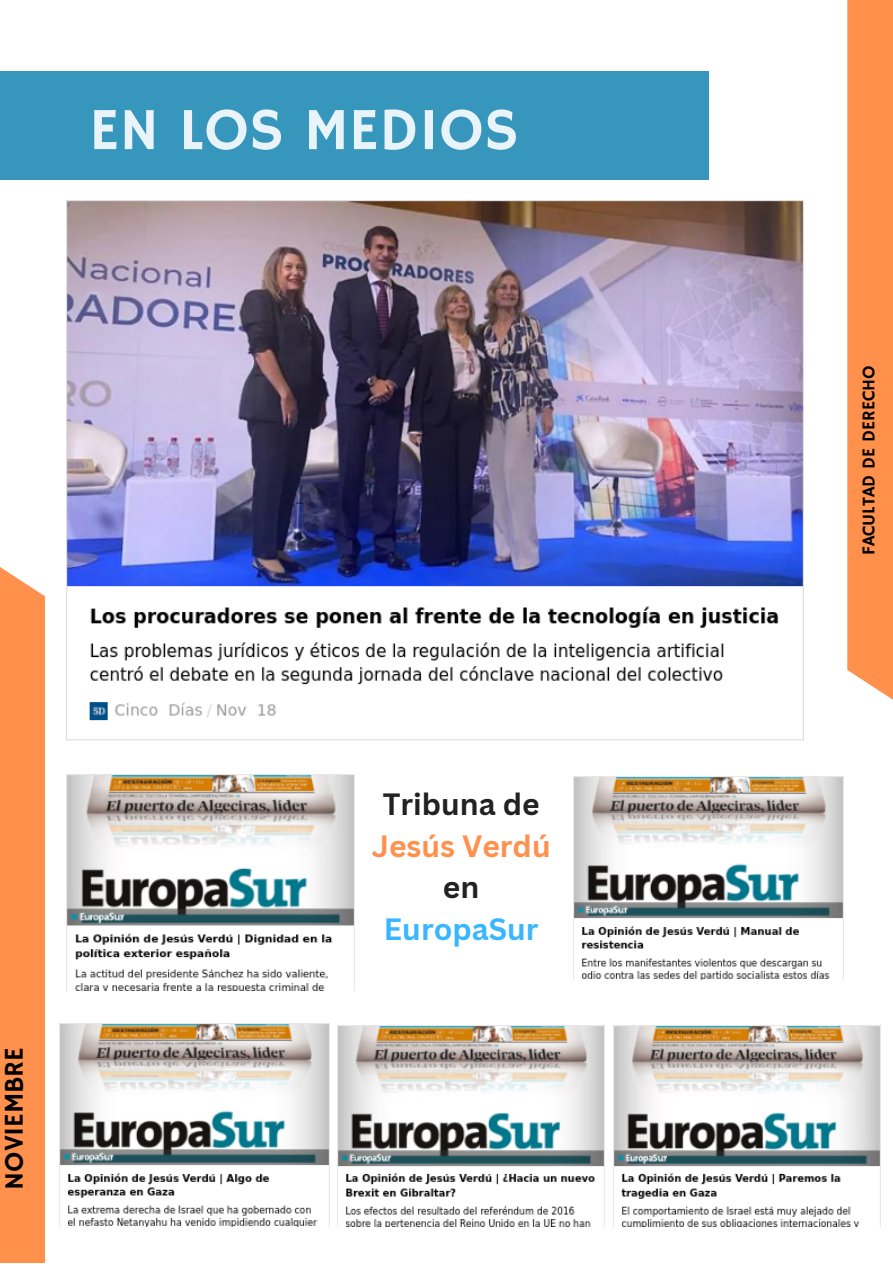
<style>
.page{position:relative;width:893px;height:1264px;background:#fff}
.page>*{position:absolute;margin:0;border:0;box-sizing:border-box;transform-origin:0 0}
.t1{font:60px "Hammersmith One";color:#e8f3fa}
.t2{font:700 30px/41.5px "Canva Sans";color:#222;text-align:center}
.t3{font:27.15px "Hammersmith One";color:#000}
.t4{font:18px "Hammersmith One";color:#000}
.s1{color:#ff914d}
.s2{color:#38b6ff}
</style>
<div class="page">
<div style="left:0;top:567px;width:45px;height:695px;background:#ff914d"></div>
<div style="left:847px;top:0;width:45px;height:699px;background:#ff914d"></div>
<div style="left:0;top:71px;width:708px;height:108px;background:#3796bc"></div>
<img style="left:67px;top:200px;width:736px;height:541px">
<img style="left:67px;top:774px;width:287px;height:216px">
<img style="left:59px;top:1023px;width:270px;height:203px">
<img style="left:337px;top:1025px;width:268px;height:201px">
<img style="left:574px;top:776px;width:269px;height:203px">
<img style="left:613px;top:1025px;width:267px;height:201px">
<p class="t1" style="left:89px;top:95px;width:431px">EN LOS MEDIOS</p>
<p class="t3" style="left:-2px;top:1189px;width:144px;rotate:-90deg">NOVIEMBRE</p>
<p class="t2" style="left:372px;top:782px;width:180px">Tribuna de<br><span class="s1">Jesús Verdú </span>en<br><span class="s2">EuropaSur</span></p>
<p class="t4" style="left:858px;top:555px;width:192px;rotate:-90deg">FACULTAD DE DERECHO</p>
</div>
